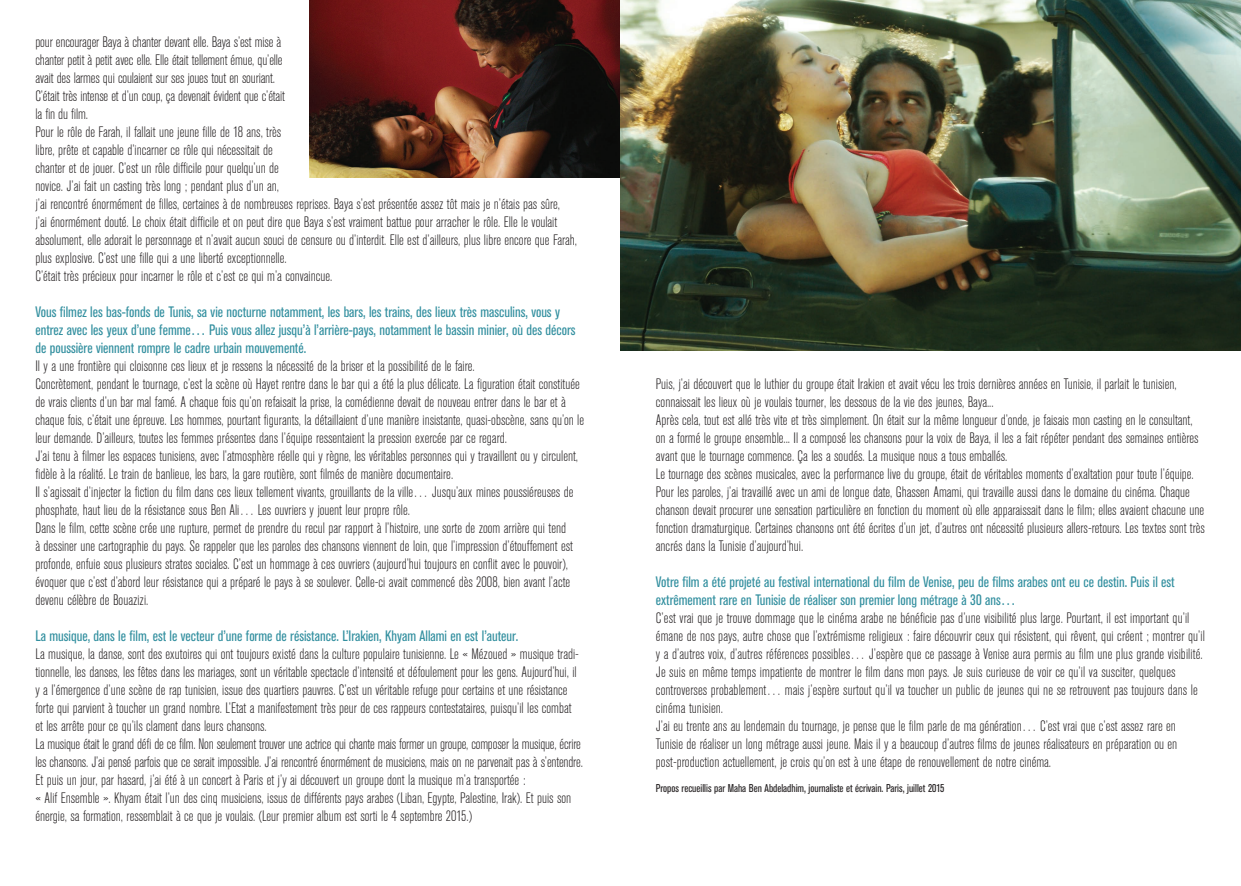
<style>
.page{position:relative;width:1241px;height:886px;background:#fff}
.page>*{position:absolute;margin:0;border:0;box-sizing:border-box;transform-origin:0 0}
.t1{font:300 condensed 15px/18px "Akzidenz Grotesk BE";color:#231f20}
.t2{font:condensed 15px/18px "Akzidenz Grotesk BE";color:#328f9f}
.t3{font:condensed 11.25px "Akzidenz Grotesk BE";color:#231f20}
</style>
<div class="page">
<img style="left:309px;top:0;width:311px;height:178px">
<img style="left:620px;top:0;width:620px;height:351px">
<p class="t1" style="left:35px;top:33px;width:543px">pour encourager Baya à chanter devant elle. Baya s’est mise à<br>chanter petit à petit avec elle. Elle était tellement émue, qu’elle<br>avait des larmes qui coulaient sur ses joues tout en souriant.<br>C’était très intense et d’un coup, ça devenait évident que c’était<br>la fin du film.<br>Pour le rôle de Farah, il fallait une jeune fille de 18 ans, très<br>libre, prête et capable d’incarner ce rôle qui nécessitait de<br>chanter et de jouer. C’est un rôle difficile pour quelqu’un de<br>novice. J’ai fait un casting très long ; pendant plus d’un an,<br>j’ai rencontré énormément de filles, certaines à de nombreuses reprises. Baya s’est présentée assez tôt mais je n’étais pas sûre,<br>j’ai énormément douté. Le choix était difficile et on peut dire que Baya s’est vraiment battue pour arracher le rôle. Elle le voulait absolument, elle adorait le personnage et n’avait aucun souci de censure ou d’interdit. Elle est d’ailleurs, plus libre encore que Farah, plus explosive. C’est une fille qui a une liberté exceptionnelle.<br>C’était très précieux pour incarner le rôle et c’est ce qui m’a convaincue.</p>
<p class="t2" style="left:35px;top:303px;width:541px">Vous filmez les bas-fonds de Tunis, sa vie nocturne notamment, les bars, les trains, des lieux très masculins, vous y entrez avec les yeux d’une femme… Puis vous allez jusqu’à l’arrière-pays, notamment le bassin minier, où des décors de poussière viennent rompre le cadre urbain mouvementé.</p>
<p class="t1" style="left:35px;top:357px;width:550px">Il y a une frontière qui cloisonne ces lieux et je ressens la nécessité de la briser et la possibilité de le faire.<br>Concrètement, pendant le tournage, c’est la scène où Hayet rentre dans le bar qui a été la plus délicate. La figuration était constituée de vrais clients d’un bar mal famé. A chaque fois qu’on refaisait la prise, la comédienne devait de nouveau entrer dans le bar et à chaque fois, c’était une épreuve. Les hommes, pourtant figurants, la détaillaient d’une manière insistante, quasi-obscène, sans qu’on le leur demande. D’ailleurs, toutes les femmes présentes dans l’équipe ressentaient la pression exercée par ce regard.<br>J’ai tenu à filmer les espaces tunisiens, avec l’atmosphère réelle qui y règne, les véritables personnes qui y travaillent ou y circulent, fidèle à la réalité. Le train de banlieue, les bars, la gare routière, sont filmés de manière documentaire.<br>Il s’agissait d’injecter la fiction du film dans ces lieux tellement vivants, grouillants de la ville… Jusqu’aux mines poussiéreuses de phosphate, haut lieu de la résistance sous Ben Ali… Les ouvriers y jouent leur propre rôle.<br>Dans le film, cette scène crée une rupture, permet de prendre du recul par rapport à l’histoire, une sorte de zoom arrière qui tend<br>à dessiner une cartographie du pays. Se rappeler que les paroles des chansons viennent de loin, que l’impression d’étouffement est profonde, enfuie sous plusieurs strates sociales. C’est un hommage à ces ouvriers (aujourd’hui toujours en conflit avec le pouvoir), évoquer que c’est d’abord leur résistance qui a préparé le pays à se soulever. Celle-ci avait commencé dès 2008, bien avant l’acte devenu célèbre de Bouazizi.</p>
<p class="t2" style="left:35px;top:627px;width:484px">La musique, dans le film, est le vecteur d’une forme de résistance. L’Irakien, Khyam Allami en est l’auteur.</p>
<p class="t1" style="left:35px;top:645px;width:549px">La musique, la danse, sont des exutoires qui ont toujours existé dans la culture populaire tunisienne. Le « Mézoued » musique tradi&shy;tionnelle, les danses, les fêtes dans les mariages, sont un véritable spectacle d’intensité et défoulement pour les gens. Aujourd’hui, il y a l’émergence d’une scène de rap tunisien, issue des quartiers pauvres. C’est un véritable refuge pour certains et une résistance forte qui parvient à toucher un grand nombre. L’Etat a manifestement très peur de ces rappeurs contestataires, puisqu’il les combat<br>et les arrête pour ce qu’ils clament dans leurs chansons.<br>La musique était le grand défi de ce film. Non seulement trouver une actrice qui chante mais former un groupe, composer la musique, écrire les chansons. J’ai pensé parfois que ce serait impossible. J’ai rencontré énormément de musiciens, mais on ne parvenait pas à s’entendre.<br>Et puis un jour, par hasard, j’ai été à un concert à Paris et j’y ai découvert un groupe dont la musique m’a transportée :<br>« Alif Ensemble ». Khyam était l’un des cinq musiciens, issus de différents pays arabes (Liban, Egypte, Palestine, Irak). Et puis son énergie, sa formation, ressemblait à ce que je voulais. (Leur premier album est sorti le 4 septembre 2015.)</p>
<p class="t1" style="left:656px;top:375px;width:550px">Puis, j’ai découvert que le luthier du groupe était Irakien et avait vécu les trois dernières années en Tunisie, il parlait le tunisien, connaissait les lieux où je voulais tourner, les dessous de la vie des jeunes, Baya...<br>Après cela, tout est allé très vite et très simplement. On était sur la même longueur d’onde, je faisais mon casting en le consultant, on a formé le groupe ensemble... Il a composé les chansons pour la voix de Baya, il les a fait répéter pendant des semaines entières avant que le tournage commence. Ça les a soudés. La musique nous a tous emballés.<br>Le tournage des scènes musicales, avec la performance live du groupe, était de véritables moments d’exaltation pour toute l’équipe.<br>Pour les paroles, j’ai travaillé avec un ami de longue date, Ghassen Amami, qui travaille aussi dans le domaine du cinéma. Chaque chanson devait procurer une sensation particulière en fonction du moment où elle apparaissait dans le film; elles avaient chacune une fonction dramaturgique. Certaines chansons ont été écrites d’un jet, d’autres ont nécessité plusieurs allers-retours. Les textes sont très ancrés dans la Tunisie d’aujourd’hui.</p>
<p class="t2" style="left:656px;top:573px;width:520px">Votre film a été projeté au festival international du film de Venise, peu de films arabes ont eu ce destin. Puis il est extrêmement rare en Tunisie de réaliser son premier long métrage à 30 ans…</p>
<p class="t1" style="left:656px;top:609px;width:550px">C’est vrai que je trouve dommage que le cinéma arabe ne bénéficie pas d’une visibilité plus large. Pourtant, il est important qu’il émane de nos pays, autre chose que l’extrémisme religieux : faire découvrir ceux qui résistent, qui rêvent, qui créent ; montrer qu’il y a d’autres voix, d’autres références possibles… J’espère que ce passage à Venise aura permis au film une plus grande visibilité.<br>Je suis en même temps impatiente de montrer le film dans mon pays. Je suis curieuse de voir ce qu’il va susciter, quelques controverses probablement… mais j’espère surtout qu’il va toucher un public de jeunes qui ne se retrouvent pas toujours dans le cinéma tunisien.<br>J’ai eu trente ans au lendemain du tournage, je pense que le film parle de ma génération… C’est vrai que c’est assez rare en Tunisie de réaliser un long métrage aussi jeune. Mais il y a beaucoup d’autres films de jeunes réalisateurs en préparation ou en post-production actuellement, je crois qu’on est à une étape de renouvellement de notre cinéma.</p>
<p class="t3" style="left:656px;top:782px;width:290px">Propos recueillis par Maha Ben Abdeladhim, journaliste et écrivain. Paris, juillet 2015</p>
</div>
